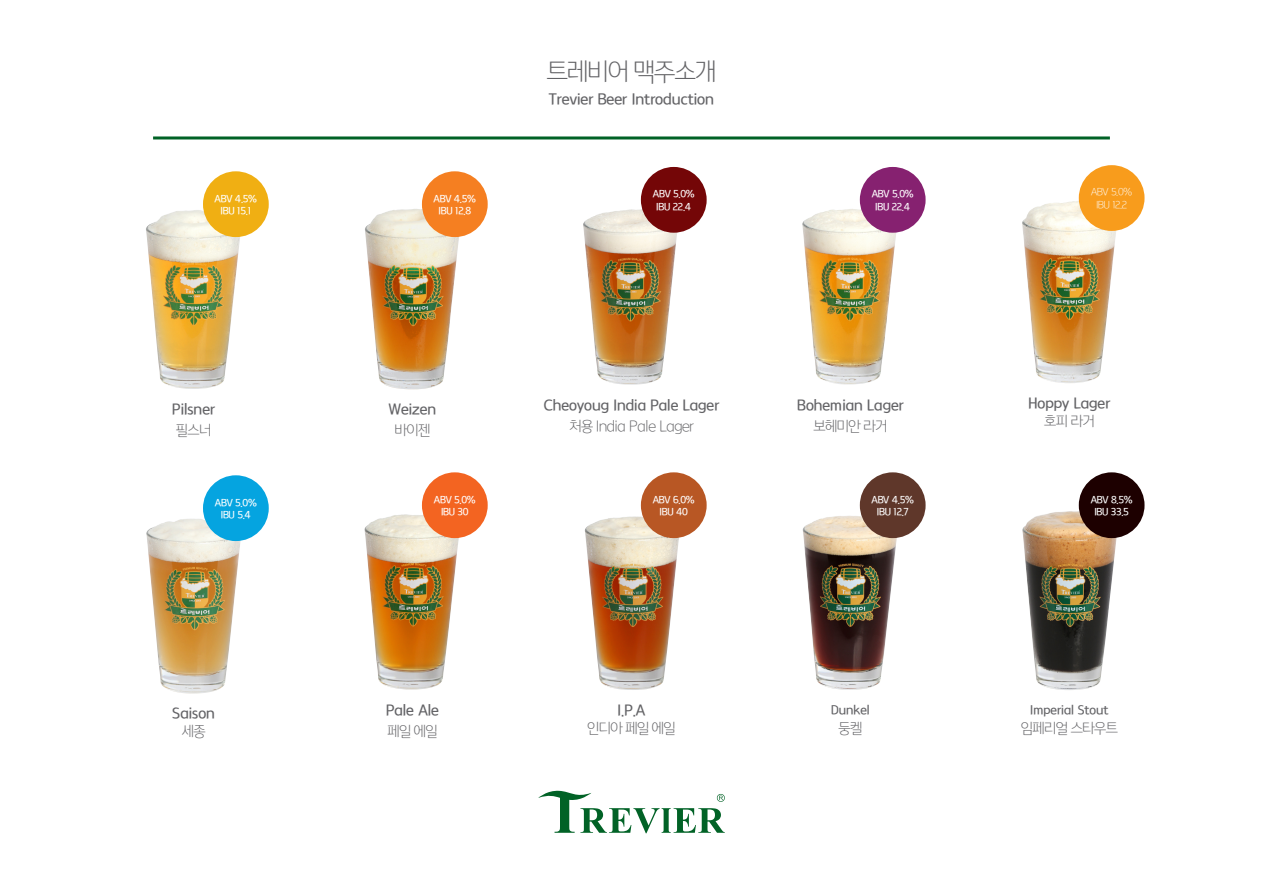
<style>
.page{position:relative;width:1263px;height:893px;background:#fff}
.page>*{position:absolute;margin:0;border:0;box-sizing:border-box;transform-origin:0 0}
.t1{font:27px "Hyundai Dept OTFR";letter-spacing:-.075em;color:#636366}
.t2{font:15.75px "Hyundai Dept OTFB";color:#636366}
.t3{font:15.45px "Hyundai Dept OTFB";color:#636366}
.t4{font:15.45px "Hyundai Dept OTFR";letter-spacing:-.075em;color:#636366}
.t5{font:15.45px "Hyundai Dept OTFR";letter-spacing:-.02em;color:#636366}
.t6{font:13.05px "Hyundai Dept OTFB";color:#636366}
.t7{font:10.5px "Hyundai Dept OTFB";letter-spacing:-.025em;color:#fff}
.t8{font:10.5px "Hyundai Dept OTFR";letter-spacing:-.025em;color:#fff}
</style>
<div class="page">
<svg style="left:538px;top:790px;width:187px;height:43px"></svg>
<img style="left:802px;top:209px;width:94px;height:175px">
<div style="left:860px;top:167px;width:65px;height:66px;background:#862170;border-radius:50%"></div>
<img style="left:583px;top:209px;width:94px;height:176px">
<div style="left:641px;top:167px;width:66px;height:66px;background:#740607;border-radius:50%"></div>
<img style="left:1022px;top:201px;width:94px;height:182px">
<div style="left:1079px;top:165px;width:65px;height:66px;background:#f89c1c;border-radius:50%"></div>
<img style="left:146px;top:210px;width:94px;height:179px">
<div style="left:203px;top:171px;width:66px;height:66px;background:#f0af13;border-radius:50%"></div>
<img style="left:365px;top:209px;width:94px;height:180px">
<div style="left:422px;top:171px;width:66px;height:66px;background:#f57f21;border-radius:50%"></div>
<img style="left:1022px;top:511px;width:95px;height:179px">
<div style="left:1079px;top:472px;width:65px;height:66px;background:#1d0000;border-radius:50%"></div>
<img style="left:364px;top:514px;width:95px;height:176px">
<div style="left:422px;top:472px;width:66px;height:66px;background:#f36421;border-radius:50%"></div>
<img style="left:585px;top:516px;width:94px;height:174px">
<div style="left:641px;top:472px;width:66px;height:66px;background:#b85724;border-radius:50%"></div>
<img style="left:146px;top:518px;width:95px;height:176px">
<div style="left:203px;top:475px;width:66px;height:66px;background:#05a4e0;border-radius:50%"></div>
<img style="left:802px;top:515px;width:97px;height:175px">
<div style="left:860px;top:472px;width:65px;height:66px;background:#5f372a;border-radius:50%"></div>
<hr style="left:153px;top:136px;width:957px;height:3px;background:#016226">
<p class="t1" style="left:546px;top:58px;width:172px">트레비어 맥주소개</p>
<p class="t2" style="left:549px;top:91px;width:167px">Trevier Beer Introduction</p>
<p class="t7" style="left:215px;top:193px;width:44px">ABV 4.5%</p>
<p class="t7" style="left:221px;top:206px;width:32px">IBU 15.1</p>
<p class="t7" style="left:434px;top:193px;width:44px">ABV 4.5%</p>
<p class="t7" style="left:439px;top:206px;width:34px">IBU 12.8</p>
<p class="t7" style="left:653px;top:189px;width:43px">ABV 5.0%</p>
<p class="t7" style="left:656px;top:201px;width:36px">IBU 22.4</p>
<p class="t7" style="left:872px;top:189px;width:43px">ABV 5.0%</p>
<p class="t7" style="left:875px;top:201px;width:36px">IBU 22.4</p>
<p class="t8" style="left:1091px;top:187px;width:42px">ABV 5.0%</p>
<p class="t8" style="left:1096px;top:200px;width:33px">IBU 12.2</p>
<p class="t3" style="left:172px;top:402px;width:44px">Pilsner</p>
<p class="t4" style="left:175px;top:423px;width:38px">필스너</p>
<p class="t3" style="left:389px;top:402px;width:49px">Weizen</p>
<p class="t4" style="left:394px;top:423px;width:38px">바이젠</p>
<p class="t3" style="left:544px;top:398px;width:177px">Cheoyoug India Pale Lager</p>
<p class="t5" style="left:569px;top:419px;width:126px">처용 India Pale Lager</p>
<p class="t3" style="left:797px;top:398px;width:108px">Bohemian Lager</p>
<p class="t4" style="left:813px;top:419px;width:76px">보헤미안 라거</p>
<p class="t3" style="left:1028px;top:396px;width:83px">Hoppy Lager</p>
<p class="t4" style="left:1044px;top:414px;width:53px">호피 라거</p>
<p class="t7" style="left:215px;top:497px;width:43px">ABV 5.0%</p>
<p class="t7" style="left:221px;top:510px;width:32px">IBU 5.4</p>
<p class="t7" style="left:434px;top:494px;width:43px">ABV 5.0%</p>
<p class="t7" style="left:441px;top:507px;width:29px">IBU 30</p>
<p class="t7" style="left:653px;top:494px;width:43px">ABV 6.0%</p>
<p class="t7" style="left:659px;top:507px;width:30px">IBU 40</p>
<p class="t7" style="left:871px;top:494px;width:44px">ABV 4.5%</p>
<p class="t7" style="left:877px;top:507px;width:33px">IBU 12.7</p>
<p class="t7" style="left:1091px;top:494px;width:43px">ABV 8.5%</p>
<p class="t7" style="left:1094px;top:507px;width:36px">IBU 33.5</p>
<p class="t3" style="left:172px;top:706px;width:44px">Saison</p>
<p class="t3" style="left:386px;top:703px;width:54px">Pale Ale</p>
<p class="t3" style="left:617px;top:703px;width:29px">I.P.A</p>
<p class="t6" style="left:831px;top:703px;width:40px">Dunkel</p>
<p class="t6" style="left:1030px;top:703px;width:80px">Imperial Stout</p>
<p class="t4" style="left:181px;top:724px;width:26px">세종</p>
<p class="t4" style="left:387px;top:724px;width:53px">페일 에일</p>
<p class="t4" style="left:587px;top:721px;width:91px">인디아 페일 에일</p>
<p class="t4" style="left:838px;top:721px;width:26px">둥켈</p>
<p class="t4" style="left:1020px;top:721px;width:99px">임페리얼 스타우트</p>
</div>
